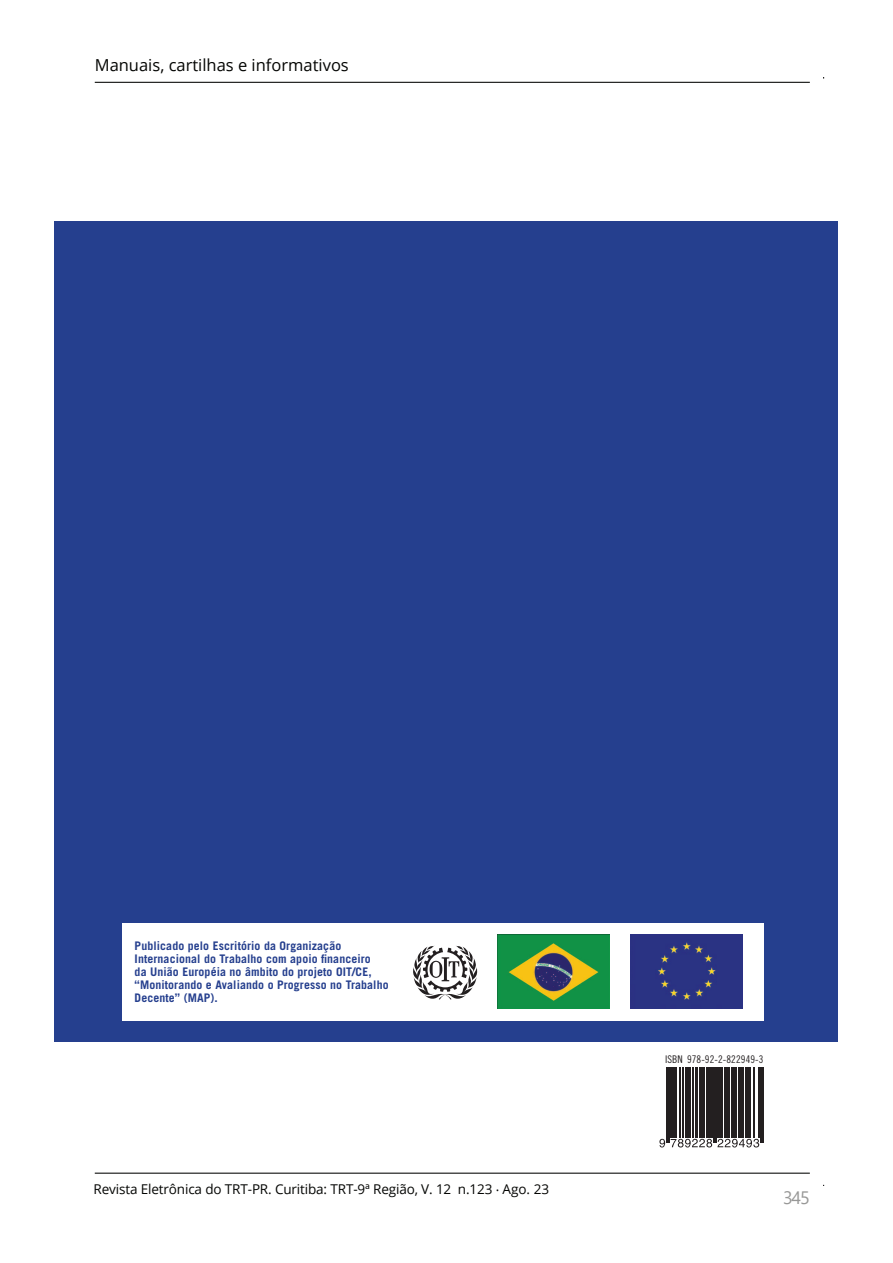
<style>
.page{position:relative;width:893px;height:1263px;background:#fff}
.page>*{position:absolute;margin:0;border:0;box-sizing:border-box;transform-origin:0 0}
.t1{font:18px "Segoe UI";color:#989897}
.t2{font:16.5px "Open Sans";color:#040503}
.t3{font:13.5px "Open Sans";letter-spacing:-.01em;color:#040503}
.t4{font:700 11.85px/13.2px "Trade Gothic";letter-spacing:.01em;color:#253f8e}
.t5{font:10.5px "Trade Gothic Cond Eighteen";letter-spacing:.01em;color:#231f20}
</style>
<div class="page">
<hr style="left:95px;top:1172px;width:715px;height:2px;background:#040503">
<hr style="left:95px;top:82px;width:715px;height:1px;background:#040503">
<div style="left:55px;top:221px;width:783px;height:821px;background:#253f8e"></div>
<svg style="left:660px;top:1067px;width:104px;height:81px;fill:#231f20"></svg>
<hr style="left:666px;top:1067px;width:1px;height:76px;background:#231f20">
<hr style="left:668px;top:1067px;width:1px;height:76px;background:#231f20">
<hr style="left:670px;top:1067px;width:3px;height:71px;background:#231f20">
<hr style="left:674px;top:1067px;width:2px;height:71px;background:#231f20">
<hr style="left:679px;top:1067px;width:1px;height:71px;background:#231f20">
<hr style="left:682px;top:1067px;width:1px;height:71px;background:#231f20">
<hr style="left:686px;top:1067px;width:1px;height:71px;background:#231f20">
<hr style="left:688px;top:1067px;width:3px;height:71px;background:#231f20">
<hr style="left:693px;top:1067px;width:1px;height:71px;background:#231f20">
<hr style="left:696px;top:1067px;width:2px;height:71px;background:#231f20">
<hr style="left:700px;top:1067px;width:2px;height:71px;background:#231f20">
<hr style="left:703px;top:1067px;width:2px;height:71px;background:#231f20">
<hr style="left:706px;top:1067px;width:2px;height:71px;background:#231f20">
<hr style="left:709px;top:1067px;width:3px;height:71px;background:#231f20">
<hr style="left:713px;top:1067px;width:1px;height:76px;background:#231f20">
<hr style="left:715px;top:1067px;width:1px;height:76px;background:#231f20">
<hr style="left:717px;top:1067px;width:2px;height:71px;background:#231f20">
<hr style="left:720px;top:1067px;width:2px;height:71px;background:#231f20">
<hr style="left:724px;top:1067px;width:2px;height:71px;background:#231f20">
<hr style="left:727px;top:1067px;width:2px;height:71px;background:#231f20">
<hr style="left:731px;top:1067px;width:4px;height:71px;background:#231f20">
<hr style="left:736px;top:1067px;width:1px;height:71px;background:#231f20">
<hr style="left:739px;top:1067px;width:1px;height:71px;background:#231f20">
<hr style="left:741px;top:1067px;width:3px;height:71px;background:#231f20">
<hr style="left:746px;top:1067px;width:3px;height:71px;background:#231f20">
<hr style="left:750px;top:1067px;width:1px;height:71px;background:#231f20">
<hr style="left:753px;top:1067px;width:1px;height:71px;background:#231f20">
<hr style="left:758px;top:1067px;width:1px;height:71px;background:#231f20">
<hr style="left:760px;top:1067px;width:1px;height:76px;background:#231f20">
<hr style="left:762px;top:1067px;width:1px;height:76px;background:#231f20">
<svg style="left:659px;top:1139px;width:6px;height:8px"></svg>
<svg style="left:671px;top:1139px;width:88px;height:8px"></svg>
<div style="left:122px;top:923px;width:641px;height:97px;background:#fff"></div>
<svg style="left:413px;top:946px;width:65px;height:53px"></svg>
<img style="left:497px;top:934px;width:112px;height:75px">
<div style="left:630px;top:934px;width:112px;height:75px;background:#2a3383"></div>
<h2 class="t2" style="left:95px;top:54px;width:256px">Manuais, cartilhas e informativos</h2>
<p class="t4" style="left:135px;top:940px;width:256px">Publicado pelo Escritório da Organização Internacional do Trabalho com apoio financeiro<br>da União Européia no âmbito do projeto OIT/CE, “Monitorando e Avaliando o Progresso no Trabalho Decente” (MAP).</p>
<p class="t3" style="left:94px;top:1179px;width:457px">Revista Eletrônica do TRT-PR. Curitiba: TRT-9ª Região, V. 12 n.123 . Ago. 23</p>
<p class="t5" style="left:665px;top:1054px;width:100px">ISBN 978-92-2-822949-3</p>
<h1 class="t1" style="left:783px;top:1180px;width:28px">345</h1>
</div>
